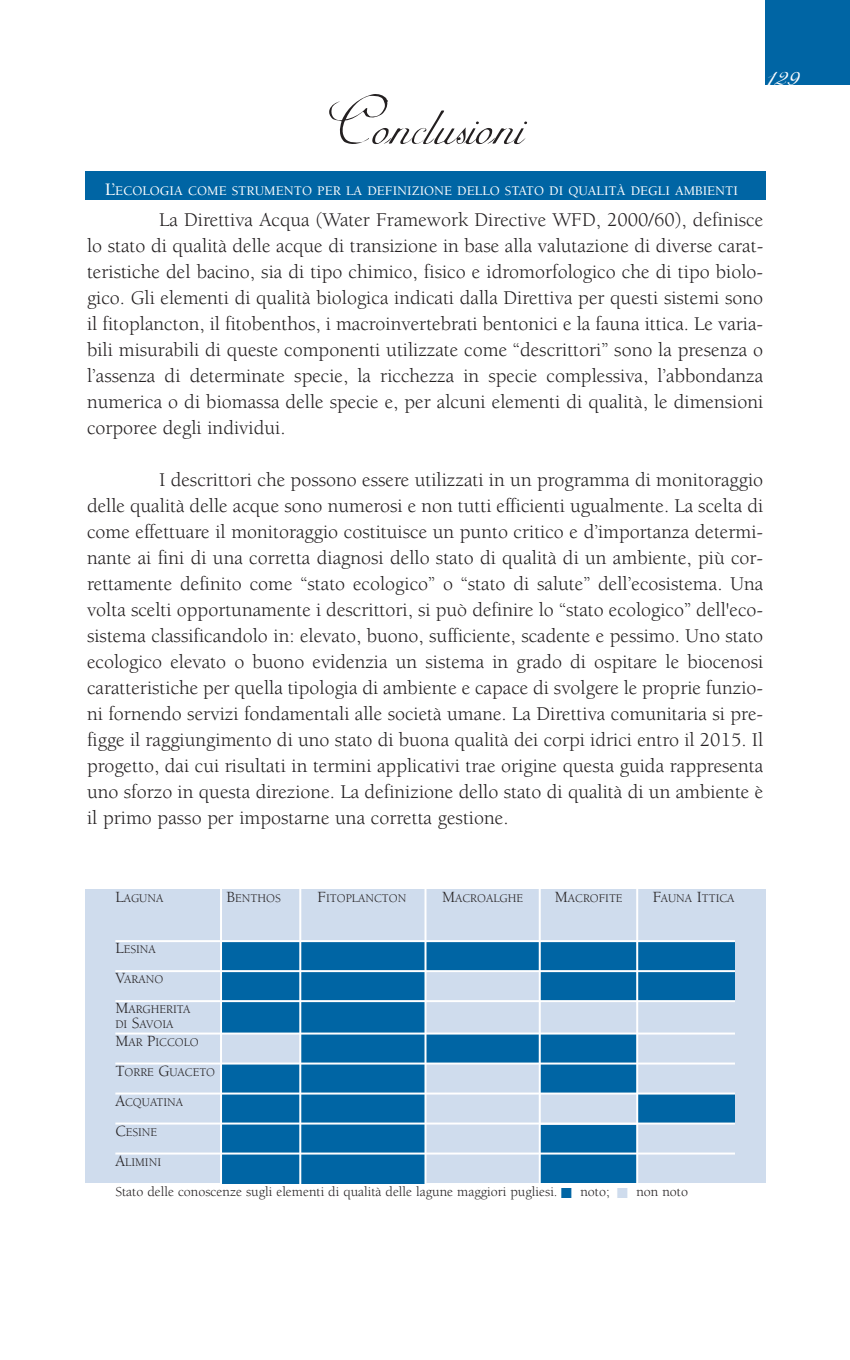
<style>
.page{position:relative;width:850px;height:1360px;background:#fff}
.page>*{position:absolute;margin:0;border:0;box-sizing:border-box;transform-origin:0 0}
.t1{font:80px "Adine Kirnberg Script";color:#231f20}
.t2{font:50px "Adine Kirnberg Script";color:#fff}
.t3{font:20px/26px "Berkeley";color:#231f20;text-align:justify}
.t4{font:14px "Berkeley";color:#231f20}
.t5{font:500 13.6px "Berkeley";color:#fff}
.t6{font:12px/15px "Berkeley";color:#231f20}
.s1{font-size:18px}
.s2{font-size:16px}
</style>
<div class="page">
<div style="left:765px;top:0;width:85px;height:85px;background:#0065a4"></div>
<div style="left:85px;top:869px;width:680px;height:314px;background:#cfdced"></div>
<div style="left:222px;top:941px;width:513px;height:30px;background:#0065a4"></div>
<div style="left:221px;top:972px;width:204px;height:62px;background:#0065a4"></div>
<div style="left:638px;top:1094px;width:97px;height:30px;background:#0065a4"></div>
<div style="left:540px;top:1065px;width:98px;height:29px;background:#0065a4"></div>
<div style="left:222px;top:1064px;width:203px;height:119px;background:#0065a4"></div>
<div style="left:540px;top:1125px;width:97px;height:58px;background:#0065a4"></div>
<div style="left:540px;top:973px;width:195px;height:28px;background:#0065a4"></div>
<div style="left:301px;top:1033px;width:337px;height:31px;background:#0065a4"></div>
<hr style="left:115px;top:940px;width:620px;height:2px;background:#fff">
<hr style="left:115px;top:970px;width:620px;height:2px;background:#fff">
<hr style="left:115px;top:1000px;width:620px;height:2px;background:#fff">
<hr style="left:115px;top:1033px;width:620px;height:2px;background:#fff">
<hr style="left:115px;top:1063px;width:620px;height:2px;background:#fff">
<hr style="left:115px;top:1093px;width:620px;height:2px;background:#fff">
<hr style="left:115px;top:1123px;width:620px;height:2px;background:#fff">
<hr style="left:115px;top:1153px;width:620px;height:2px;background:#fff">
<hr style="left:220px;top:868px;width:2px;height:316px;background:#fff">
<hr style="left:299px;top:868px;width:2px;height:316px;background:#fff">
<hr style="left:425px;top:868px;width:2px;height:316px;background:#fff">
<hr style="left:636px;top:868px;width:2px;height:316px;background:#fff">
<hr style="left:539px;top:868px;width:2px;height:315px;background:#fff">
<div style="left:85px;top:172px;width:680px;height:28px;background:#0065a4"></div>
<div style="left:85px;top:210px;width:680px;height:679px;background:#fff"></div>
<h1 class="t1" style="left:326px;top:95px;width:199px">Conclusioni</h1>
<h2 class="t2" style="left:767px;top:54px;width:33px">129</h2>
<p class="t5" style="left:105px;top:186px;width:634px"><span class="s1">L’</span>ECOLOGIA COME STRUMENTO PER LA DEFINIZIONE DELLO STATO DI QUALITÀ DEGLI AMBIENTI</p>
<p class="t3" style="left:87px;top:208px;width:678px;text-indent:72px">La Direttiva Acqua (Water Framework Directive WFD, 2000/60), definisce lo stato di qualità delle acque di transizione in base alla valutazione di diverse carat&shy;teristiche del bacino, sia di tipo chimico, fisico e idromorfologico che di tipo biolo&shy;gico. Gli elementi di qualità biologica indicati dalla Direttiva per questi sistemi sono il fitoplancton, il fitobenthos, i macroinvertebrati bentonici e la fauna ittica. Le varia&shy;bili misurabili di queste componenti utilizzate come “descrittori” sono la presenza o l’assenza di determinate specie, la ricchezza in specie complessiva, l’abbondanza numerica o di biomassa delle specie e, per alcuni elementi di qualità, le dimensioni corporee degli individui.</p>
<p class="t3" style="left:87px;top:468px;width:678px;text-indent:72px">I descrittori che possono essere utilizzati in un programma di monitoraggio delle qualità delle acque sono numerosi e non tutti efficienti ugualmente. La scelta di come effettuare il monitoraggio costituisce un punto critico e d’importanza determi&shy;nante ai fini di una corretta diagnosi dello stato di qualità di un ambiente, più cor&shy;rettamente definito come “stato ecologico” o “stato di salute” dell’ecosistema. Una volta scelti opportunamente i descrittori, si può definire lo “stato ecologico” dell'eco&shy;sistema classificandolo in: elevato, buono, sufficiente, scadente e pessimo. Uno stato ecologico elevato o buono evidenzia un sistema in grado di ospitare le biocenosi caratteristiche per quella tipologia di ambiente e capace di svolgere le proprie funzio&shy;ni fornendo servizi fondamentali alle società umane. La Direttiva comunitaria si pre&shy;figge il raggiungimento di uno stato di buona qualità dei corpi idrici entro il 2015. Il progetto, dai cui risultati in termini applicativi trae origine questa guida rappresenta uno sforzo in questa direzione. La definizione dello stato di qualità di un ambiente è il primo passo per impostarne una corretta gestione.</p>
<p class="t6" style="left:115px;top:892px;width:50px"><span class="s2">L</span>AGUNA</p>
<p class="t6" style="left:227px;top:892px;width:56px"><span class="s2">B</span>ENTHOS</p>
<p class="t6" style="left:318px;top:892px;width:90px"><span class="s2">F</span>ITOPLANCTON</p>
<p class="t6" style="left:442px;top:892px;width:83px"><span class="s2">M</span>ACROALGHE</p>
<p class="t6" style="left:555px;top:892px;width:69px"><span class="s2">M</span>ACROFITE</p>
<p class="t6" style="left:653px;top:892px;width:83px"><span class="s2">F</span>AUNA <span class="s2">I</span>TTICA</p>
<p class="t6" style="left:115px;top:943px;width:42px"><span class="s2">L</span>ESINA</p>
<p class="t6" style="left:115px;top:973px;width:50px"><span class="s2">V</span>ARANO</p>
<p class="t6" style="left:115px;top:1003px;width:77px"><span class="s2">M</span>ARGHERITA<br>DI <span class="s2">S</span>AVOIA</p>
<p class="t6" style="left:115px;top:1036px;width:85px"><span class="s2">M</span>AR <span class="s2">P</span>ICCOLO</p>
<p class="t6" style="left:115px;top:1066px;width:101px"><span class="s2">T</span>ORRE <span class="s2">G</span>UACETO</p>
<p class="t6" style="left:115px;top:1096px;width:69px"><span class="s2">A</span>CQUATINA</p>
<p class="t6" style="left:115px;top:1126px;width:43px"><span class="s2">C</span>ESINE</p>
<p class="t6" style="left:115px;top:1156px;width:47px"><span class="s2">A</span>LIMINI</p>
<p class="t4" style="left:115px;top:1186px;width:444px">Stato delle conoscenze sugli elementi di qualità delle lagune maggiori pugliesi.</p>
<p class="t4" style="left:580px;top:1186px;width:31px">noto;</p>
<p class="t4" style="left:636px;top:1186px;width:53px">non noto</p>
</div>
